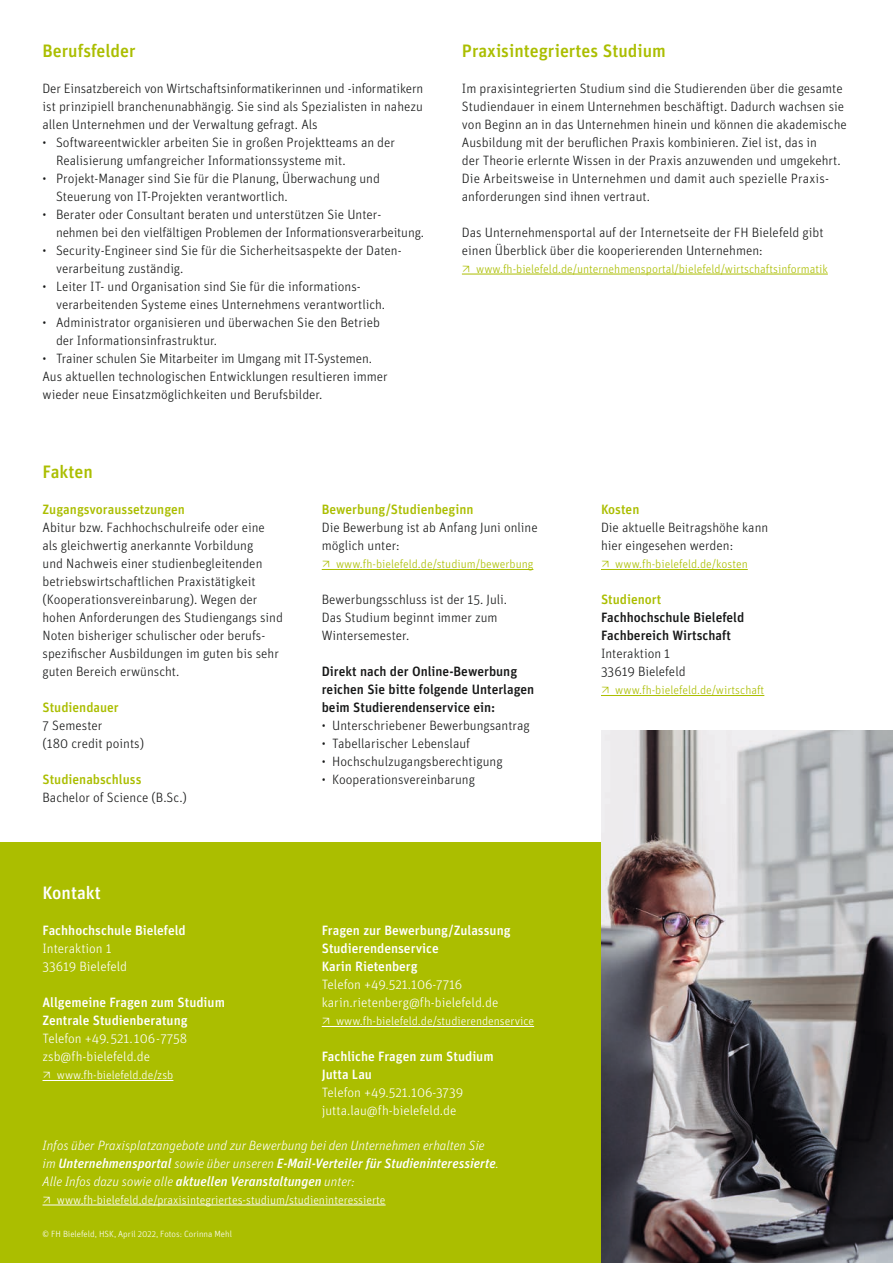
<style>
.page{position:relative;width:893px;height:1263px;background:#fff}
.page>*{position:absolute;margin:0;border:0;box-sizing:border-box;transform-origin:0 0}
.t1{font:500 18px "Unit Pro";color:#abbe00}
.t2{font:500 18px "Unit Pro";color:#fff}
.t3{font:300 13.5px/18px "Unit Pro";color:#171818}
.t4{font:italic 300 13.5px/18px "Unit Pro";color:#fff}
.t5{font:300 13.5px/18px "Unit Pro";color:#fff}
.t6{font:500 13.5px/18px "Unit Pro";color:#fff}
.t7{font:500 13.5px/18px "Unit Pro";color:#171818}
.t8{font:500 13.5px "Unit Pro";color:#abbe00}
.t9{font:300 12px "Unit Pro";color:#abbe00}
.t10{font:300 12px "Unit Pro";color:#fff}
.t11{font:300 9px "Unit Pro";color:#fff}
.s1{font-weight:500}
</style>
<div class="page">
<hr style="left:462px;top:274px;width:366px;height:1px;background:#abbe00">
<hr style="left:322px;top:569px;width:211px;height:1px;background:#abbe00">
<hr style="left:601px;top:569px;width:147px;height:1px;background:#abbe00">
<hr style="left:601px;top:695px;width:163px;height:1px;background:#abbe00">
<div style="left:0;top:842px;width:893px;height:421px;background:#abbe00"></div>
<img style="left:601px;top:730px;width:292px;height:533px">
<hr style="left:43px;top:1080px;width:130px;height:1px;background:#fff">
<hr style="left:322px;top:1026px;width:212px;height:1px;background:#fff">
<hr style="left:43px;top:1205px;width:343px;height:1px;background:#fff">
<h1 class="t1" style="left:43px;top:39px;width:95px">Berufsfelder</h1>
<p class="t3" style="left:43px;top:80px;width:382px;text-align:justify">Der Einsatzbereich von Wirtschaftsinformatikerinnen und -informatikern ist prinzipiell branchen unabhängig. Sie sind als Spezialisten in nahezu allen Unternehmen und der Verwaltung gefragt. Als</p>
<p class="t3" style="left:56px;top:134px;width:341px;text-indent:-14px">• Softwareentwickler arbeiten Sie in großen Projektteams an der<br>Realisierung umfangreicher Informationssysteme mit.</p>
<p class="t3" style="left:56px;top:170px;width:325px;text-indent:-14px">• Projekt-Manager sind Sie für die Planung, Überwachung und<br>Steuerung von IT-Projekten verantwortlich.</p>
<p class="t3" style="left:56px;top:206px;width:369px;text-indent:-14px">• Berater oder Consultant beraten und unterstützen Sie Unter&shy;nehmen bei den vielfältigen Problemen der Informationsverarbeitung.</p>
<p class="t3" style="left:56px;top:242px;width:347px;text-indent:-14px">• Security-Engineer sind Sie für die Sicherheitsaspekte der Daten&shy;verarbeitung zuständig.</p>
<p class="t3" style="left:56px;top:278px;width:331px;text-indent:-14px">• Leiter IT- und Organisation sind Sie für die informations&shy;verarbeitenden Systeme eines Unternehmens verantwortlich.</p>
<p class="t3" style="left:56px;top:314px;width:326px;text-indent:-14px">• Administrator organisieren und überwachen Sie den Betrieb der Informationsinfrastruktur.</p>
<p class="t3" style="left:43px;top:350px;width:347px">• Trainer schulen Sie Mitarbeiter im Umgang mit IT-Systemen.<br>Aus aktuellen technologischen Entwicklungen resultieren immer wieder neue Einsatzmöglichkeiten und Berufsbilder.</p>
<h1 class="t1" style="left:462px;top:39px;width:206px">Praxisintegriertes Studium</h1>
<p class="t3" style="left:462px;top:79px;width:386px">Im praxisintegrierten Studium sind die Studierenden über die gesamte Studiendauer in einem Unternehmen beschäftigt. Dadurch wachsen sie von Beginn an in das Unternehmen hinein und können die akademische Ausbildung mit der beruflichen Praxis kombinieren. Ziel ist, das in<br>der Theorie erlernte Wissen in der Praxis anzuwenden und umgekehrt.<br>Die Arbeitsweise in Unternehmen und damit auch spezielle Praxis&shy;anforderungen sind ihnen vertraut.</p>
<p class="t3" style="left:462px;top:223px;width:363px">Das Unternehmensportal auf der Internetseite der FH Bielefeld gibt einen Überblick über die kooperierenden Unternehmen:</p>
<p class="t9" style="left:462px;top:262px;width:367px">↗ www.fh-bielefeld.de/unternehmensportal/bielefeld/wirtschaftsinformatik</p>
<h1 class="t1" style="left:43px;top:460px;width:52px">Fakten</h1>
<p class="t8" style="left:43px;top:501px;width:144px">Zugangsvoraussetzungen</p>
<p class="t3" style="left:43px;top:519px;width:242px">Abitur bzw. Fachhochschulreife oder eine als gleichwertig anerkannte Vorbildung<br>und Nachweis einer studienbegleitenden betriebswirtschaftlichen Praxistätigkeit (Kooperations vereinbarung). Wegen der hohen Anforderungen des Studiengangs sind Noten bisheriger schulischer oder berufs&shy;spezifischer Ausbildungen im guten bis sehr guten Bereich erwünscht.</p>
<p class="t8" style="left:43px;top:699px;width:78px">Studiendauer</p>
<p class="t3" style="left:43px;top:717px;width:103px">7 Semester<br>(180 credit points)</p>
<p class="t8" style="left:43px;top:771px;width:100px">Studienabschluss</p>
<p class="t3" style="left:43px;top:789px;width:146px">Bachelor of Science (B.Sc.)</p>
<p class="t8" style="left:322px;top:501px;width:153px">Bewerbung/Studienbeginn</p>
<p class="t3" style="left:322px;top:519px;width:217px">Die Bewerbung ist ab Anfang Juni online möglich unter:</p>
<p class="t9" style="left:322px;top:557px;width:213px">↗ www.fh-bielefeld.de/studium/bewerbung</p>
<p class="t3" style="left:322px;top:591px;width:187px">Bewerbungsschluss ist der 15. Juli.<br>Das Studium beginnt immer zum<br>Wintersemester.</p>
<p class="t7" style="left:322px;top:662px;width:214px">Direkt nach der Online-Bewerbung reichen Sie bitte folgende Unterlagen beim Studierendenservice ein:</p>
<p class="t3" style="left:322px;top:717px;width:210px">• Unterschriebener Bewerbungsantrag</p>
<p class="t3" style="left:322px;top:735px;width:150px">• Tabellarischer Lebenslauf</p>
<p class="t3" style="left:322px;top:753px;width:182px">• Hochschulzugangsberechtigung</p>
<p class="t3" style="left:322px;top:771px;width:155px">• Kooperationsvereinbarung</p>
<h1 class="t2" style="left:43px;top:881px;width:60px">Kontakt</h1>
<p class="t6" style="left:43px;top:921px;width:145px">Fachhochschule Bielefeld</p>
<p class="t5" style="left:43px;top:940px;width:86px">Interaktion 1<br>33619 Bielefeld</p>
<p class="t6" style="left:43px;top:993px;width:184px">Allgemeine Fragen zum Studium<br>Zentrale Studienberatung</p>
<p class="t5" style="left:43px;top:1030px;width:146px">Telefon +49.521.106-7758 zsb@fh-bielefeld.de</p>
<p class="t10" style="left:43px;top:1068px;width:132px">↗ www.fh-bielefeld.de/zsb</p>
<p class="t6" style="left:322px;top:921px;width:190px">Fragen zur Bewerbung/Zulassung<br>Studierendenservice<br>Karin Rietenberg</p>
<p class="t5" style="left:322px;top:976px;width:178px">Telefon +49.521.106-7716 karin.rietenberg@fh-bielefeld.de</p>
<p class="t10" style="left:322px;top:1014px;width:214px">↗ www.fh-bielefeld.de/studierendenservice</p>
<p class="t6" style="left:322px;top:1047px;width:173px">Fachliche Fragen zum Studium<br>Jutta Lau</p>
<p class="t5" style="left:322px;top:1084px;width:143px">Telefon +49.521.106-3739 jutta.lau@fh-bielefeld.de</p>
<p class="t4" style="left:43px;top:1136px;width:458px">Infos über Praxisplatzangebote und zur Bewerbung bei den Unternehmen erhalten Sie im <span class="s1">Unternehmensportal</span> sowie über unseren <span class="s1">E-Mail-Verteiler für Studieninteressierte</span>.<br>Alle Infos dazu sowie alle <span class="s1">aktuellen Veranstaltungen</span> unter:</p>
<p class="t10" style="left:43px;top:1192px;width:345px">↗ www.fh-bielefeld.de/praxisintegriertes-studium/studieninteressierte</p>
<p class="t11" style="left:43px;top:1229px;width:191px">© FH Bielefeld, HSK, April 2022, Fotos: Corinna Mehl</p>
<p class="t8" style="left:601px;top:501px;width:40px">Kosten</p>
<p class="t3" style="left:601px;top:519px;width:169px">Die aktuelle Beitragshöhe kann hier eingesehen werden:</p>
<p class="t9" style="left:601px;top:557px;width:148px">↗ www.fh-bielefeld.de/kosten</p>
<p class="t8" style="left:601px;top:591px;width:62px">Studienort</p>
<p class="t7" style="left:601px;top:608px;width:145px">Fachhochschule Bielefeld<br>Fachbereich Wirtschaft</p>
<p class="t3" style="left:601px;top:645px;width:86px">Interaktion 1<br>33619 Bielefeld</p>
<p class="t9" style="left:601px;top:683px;width:165px">↗ www.fh-bielefeld.de/wirtschaft</p>
</div>
